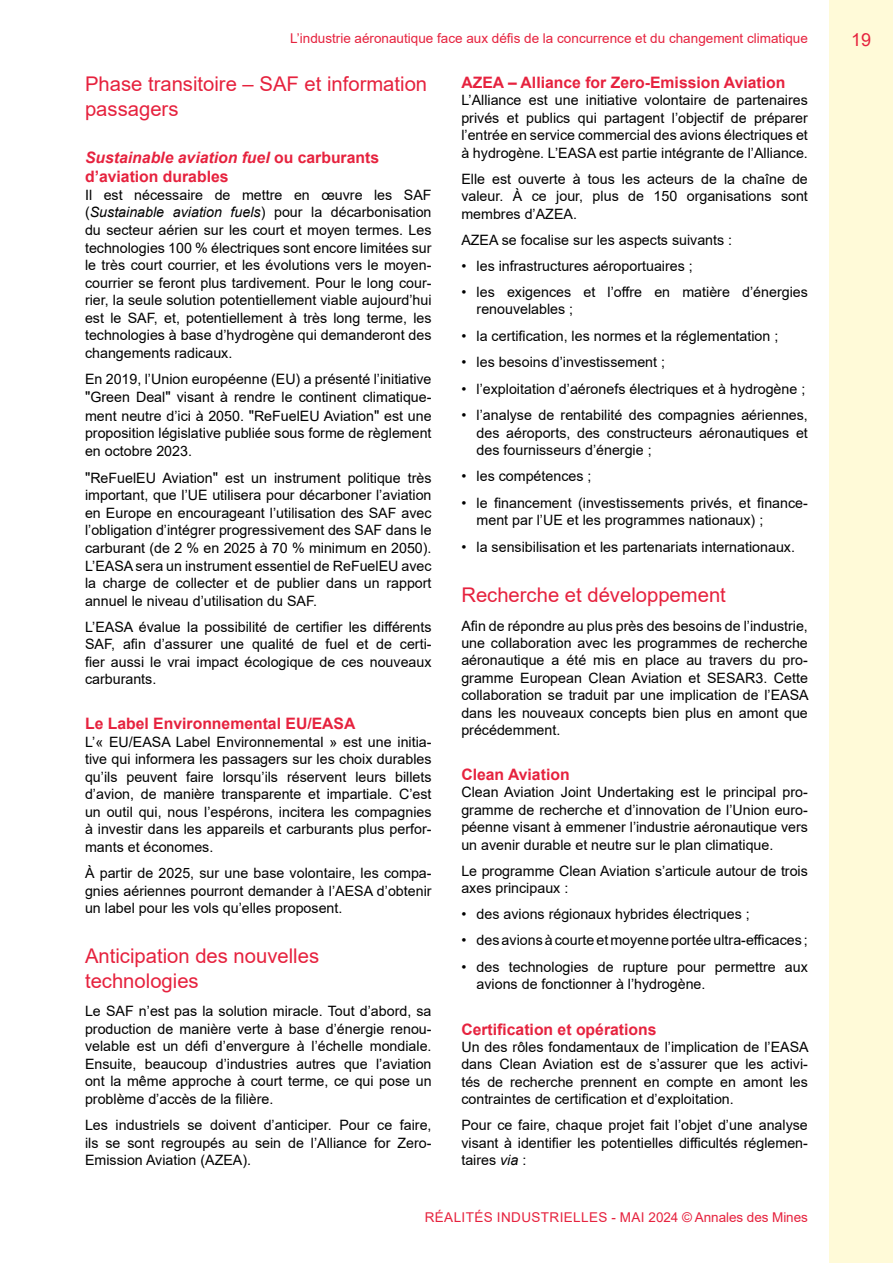
<style>
.page{position:relative;width:893px;height:1263px;background:#fff}
.page>*{position:absolute;margin:0;border:0;box-sizing:border-box;transform-origin:0 0}
.t1{font:20.25px/24.8px "Arial";color:#e6223e}
.t2{font:18px "Arial";color:#e6223e}
.t3{font:700 15.75px/19.4px "Arial";color:#e6223e}
.t4{font:14.25px/17.5px "Arial";color:#000;text-align:justify}
.t5{font:13.5px "Arial";color:#e6223e}
.t6{font:13.5px "Arial";letter-spacing:.03em;color:#e6223e}
.s1{font-style:italic}
.s2{font-size:15px}
</style>
<div class="page">
<div style="left:829px;top:0;width:64px;height:1263px;background:#fffad8"></div>
<p class="t5" style="left:290px;top:29px;width:519px">L’industrie aéronautique face aux défis de la concurrence et du changement climatique</p>
<p class="t2" style="left:851px;top:27px;width:22px">19</p>
<p class="t1" style="left:85px;top:72px;width:344px">Phase transitoire – SAF et information passagers</p>
<p class="t3" style="left:85px;top:148px;width:296px"><span class="s1">Sustainable aviation fuel</span> ou carburants d’aviation durables</p>
<p class="t4" style="left:85px;top:186px;width:348px">Il est nécessaire de mettre en œuvre les SAF (<span class="s1">Sustainable aviation fuels</span>) pour la décarbonisation du secteur aérien sur les court et moyen termes. Les technologies 100 % électriques sont encore limitées sur le très court courrier, et les évolutions vers le moyen&shy;courrier se feront plus tardivement. Pour le long cour&shy;rier, la seule solution potentiellement viable aujourd’hui est le SAF, et, potentiellement à très long terme, les technologies à base d’hydrogène qui demanderont des changements radicaux.</p>
<p class="t4" style="left:85px;top:370px;width:348px;line-height:18px">En 2019, l’Union européenne (EU) a présenté l’initiative <span class="s2">"</span>Green Deal<span class="s2">"</span> visant à rendre le continent climatique&shy;ment neutre d’ici à 2050. <span class="s2">"</span>ReFuelEU Aviation<span class="s2">"</span> est une proposition législative publiée sous forme de règlement en octobre 2023.</p>
<p class="t4" style="left:85px;top:469px;width:348px"><span class="s2">"</span>ReFuelEU Aviation<span class="s2">"</span> est un instrument politique très important, que l’UE utilisera pour décarboner l’aviation en Europe en encourageant l’utilisation des SAF avec l’obligation d’intégrer progressivement des SAF dans le carburant (de 2 % en 2025 à 70 % minimum en 2050).<br>L’EASA sera un instrument essentiel de ReFuelEU avec la charge de collecter et de publier dans un rapport annuel le niveau d’utilisation du SAF.</p>
<p class="t4" style="left:85px;top:618px;width:348px">L’EASA évalue la possibilité de certifier les différents SAF, afin d’assurer une qualité de fuel et de certi&shy;fier aussi le vrai impact écologique de ces nouveaux carburants.</p>
<p class="t3" style="left:85px;top:714px;width:272px">Le Label Environnemental EU/EASA</p>
<p class="t4" style="left:85px;top:733px;width:348px">L’« EU/EASA Label Environnemental » est une initia&shy;tive qui informera les passagers sur les choix durables qu’ils peuvent faire lorsqu’ils réservent leurs billets d’avion, de manière transparente et impartiale. C’est un outil qui, nous l’espérons, incitera les compagnies à investir dans les appareils et carburants plus perfor&shy;mants et économes.</p>
<p class="t4" style="left:85px;top:864px;width:348px">À partir de 2025, sur une base volontaire, les compa&shy;gnies aériennes pourront demander à l’AESA d’obtenir un label pour les vols qu’elles proposent.</p>
<p class="t1" style="left:85px;top:944px;width:236px">Anticipation des nouvelles technologies</p>
<p class="t4" style="left:85px;top:1002px;width:348px">Le SAF n’est pas la solution miracle. Tout d’abord, sa production de manière verte à base d’énergie renou&shy;velable est un défi d’envergure à l’échelle mondiale.<br>Ensuite, beaucoup d’industries autres que l’aviation ont la même approche à court terme, ce qui pose un problème d’accès de la filière.</p>
<p class="t4" style="left:85px;top:1116px;width:348px">Les industriels se doivent d’anticiper. Pour ce faire, ils se sont regroupés au sein de l’Alliance for Zero-Emission Aviation (AZEA).</p>
<p class="t3" style="left:461px;top:73px;width:326px">AZEA – Alliance for Zero-Emission Aviation</p>
<p class="t4" style="left:461px;top:92px;width:348px">L’Alliance est une initiative volontaire de partenaires privés et publics qui partagent l’objectif de préparer l’entrée en service commercial des avions électriques et à hydrogène. L’EASA est partie intégrante de l’Alliance.</p>
<p class="t4" style="left:461px;top:170px;width:348px">Elle est ouverte à tous les acteurs de la chaîne de valeur. À ce jour, plus de 150 organisations sont membres d’AZEA.</p>
<p class="t4" style="left:461px;top:231px;width:272px">AZEA se focalise sur les aspects suivants :</p>
<p class="t4" style="left:461px;top:257px;width:233px">• les infrastructures aéroportuaires ;</p>
<p class="t4" style="left:477px;top:283px;width:333px;text-indent:-15px">• les exigences et l’offre en matière d’énergies renouvelables ;</p>
<p class="t4" style="left:461px;top:327px;width:318px">• la certification, les normes et la réglementation ;</p>
<p class="t4" style="left:461px;top:353px;width:205px">• les besoins d’investissement ;</p>
<p class="t4" style="left:461px;top:380px;width:345px">• l’exploitation d’aéronefs électriques et à hydrogène ;</p>
<p class="t4" style="left:477px;top:406px;width:333px;text-indent:-15px">• l’analyse de rentabilité des compagnies aériennes, des aéroports, des constructeurs aéronautiques et des fournisseurs d’énergie ;</p>
<p class="t4" style="left:461px;top:468px;width:132px">• les compétences ;</p>
<p class="t4" style="left:477px;top:494px;width:333px;text-indent:-15px">• le financement (investissements privés, et finance&shy;ment par l’UE et les programmes nationaux) ;</p>
<p class="t4" style="left:461px;top:538px;width:335px">• la sensibilisation et les partenariats internationaux.</p>
<p class="t1" style="left:461px;top:583px;width:266px">Recherche et développement</p>
<p class="t4" style="left:461px;top:617px;width:349px">Afin de répondre au plus près des besoins de l’industrie, une collaboration avec les programmes de recherche aéronautique a été mis en place au travers du pro&shy;gramme European Clean Aviation et SESAR3. Cette collaboration se traduit par une implication de l’EASA dans les nouveaux concepts bien plus en amont que précédemment.</p>
<p class="t3" style="left:461px;top:765px;width:110px">Clean Aviation</p>
<p class="t4" style="left:461px;top:783px;width:348px">Clean Aviation Joint Undertaking est le principal pro&shy;gramme de recherche et d’innovation de l’Union euro&shy;péenne visant à emmener l’industrie aéronautique vers un avenir durable et neutre sur le plan climatique.</p>
<p class="t4" style="left:461px;top:862px;width:348px">Le programme Clean Aviation s’articule autour de trois axes principaux :</p>
<p class="t4" style="left:461px;top:905px;width:290px">• des avions régionaux hybrides électriques ;</p>
<p class="t4" style="left:461px;top:931px;width:348px">• des avions à courte et moyenne portée ultra-efficaces ;</p>
<p class="t4" style="left:477px;top:958px;width:333px;text-indent:-15px">• des technologies de rupture pour permettre aux avions de fonctionner à l’hydrogène.</p>
<p class="t3" style="left:461px;top:1019px;width:197px">Certification et opérations</p>
<p class="t4" style="left:461px;top:1038px;width:349px">Un des rôles fondamentaux de l’implication de l’EASA dans Clean Aviation est de s’assurer que les activi&shy;tés de recherche prennent en compte en amont les contraintes de certification et d’exploitation.</p>
<p class="t4" style="left:461px;top:1116px;width:348px">Pour ce faire, chaque projet fait l’objet d’une analyse visant à identifier les potentielles difficultés réglemen&shy;taires <span class="s1">via</span> :</p>
<p class="t6" style="left:425px;top:1208px;width:385px">RÉALITÉS INDUSTRIELLES - MAI 2024 © Annales des Mines</p>
</div>
